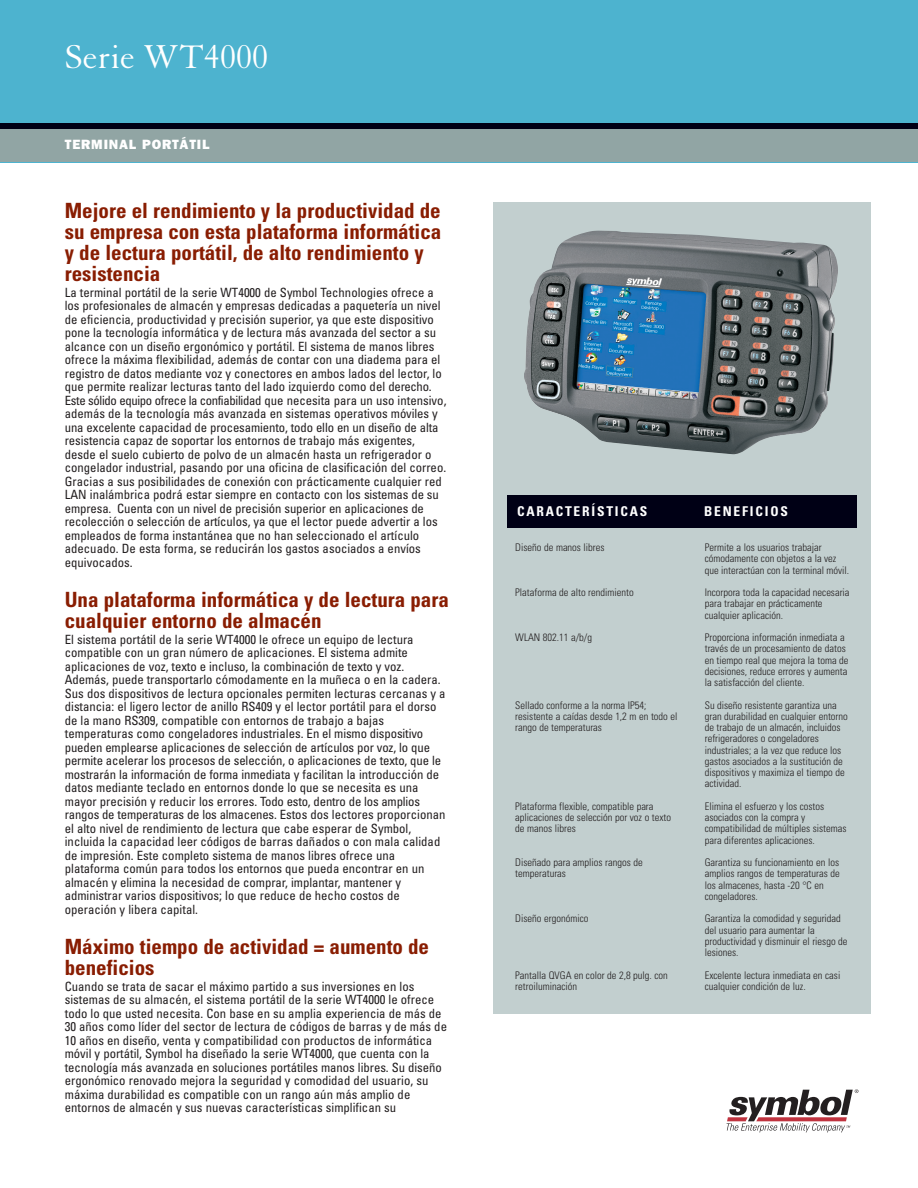
<style>
.page{position:relative;width:918px;height:1188px;background:#fff}
.page>*{position:absolute;margin:0;border:0;box-sizing:border-box;transform-origin:0 0}
.t1{font:36px "Granjon LT Std";color:#fff}
.t2{font:700 condensed 21px/21px "Univers";color:#891d02}
.t3{font:700 condensed 13.5px "Univers";letter-spacing:.135em;color:#fff}
.t4{font:13.5px "ITC Franklin Gothic Std Hvy";letter-spacing:.06em;color:#fff}
.t5{font:condensed 12.75px/13.5px "Univers";color:#231f20}
.t6{font:300 condensed 10.5px/11.2px "Univers";color:#231f20}
</style>
<div class="page">
<div style="left:494px;top:202px;width:377px;height:812px;background:#c2cfcf"></div>
<div style="left:0;top:0;width:918px;height:162px;background:#4db3cf"></div>
<div style="left:507px;top:495px;width:350px;height:32px;background:#000015"></div>
<div style="left:0;top:126px;width:918px;height:36px;background:#91a5a4"></div>
<div style="left:0;top:123px;width:918px;height:5px;background:#000015"></div>
<svg style="left:727px;top:1089px;width:131px;height:43px"></svg>
<img style="left:524px;top:230px;width:314px;height:225px">
<h1 class="t1" style="left:65px;top:43px;width:205px">Serie WT4000</h1>
<p class="t4" style="left:65px;top:139px;width:146px">TERMINAL PORTÁTIL</p>
<h2 class="t2" style="left:65px;top:202px;width:378px">Mejore el rendimiento y la productividad de su empresa con esta plataforma informática y de lectura portátil, de alto rendimiento y resistencia</h2>
<p class="t5" style="left:65px;top:287px;width:383px">La terminal portátil de la serie WT4000 de Symbol Technologies ofrece a los profesionales de almacén y empresas dedicadas a paquetería un nivel de eficiencia, productividad y precisión superior, ya que este dispositivo pone la tecnología informática y de lectura más avanzada del sector a su alcance con un diseño ergonómico y portátil. El sistema de manos libres ofrece la máxima flexibilidad, además de contar con una diadema para el registro de datos mediante voz y conectores en ambos lados del lector, lo que permite realizar lecturas tanto del lado izquierdo como del derecho.<br>Este sólido equipo ofrece la confiabilidad que necesita para un uso intensivo, además de la tecnología más avanzada en sistemas operativos móviles y una excelente capacidad de procesamiento, todo ello en un diseño de alta resistencia capaz de soportar los entornos de trabajo más exigentes, desde el suelo cubierto de polvo de un almacén hasta un refrigerador o congelador industrial, pasando por una oficina de clasificación del correo.<br>Gracias a sus posibilidades de conexión con prácticamente cualquier red LAN inalámbrica podrá estar siempre en contacto con los sistemas de su empresa. Cuenta con un nivel de precisión superior en aplicaciones de recolección o selección de artículos, ya que el lector puede advertir a los empleados de forma instantánea que no han seleccionado el artículo adecuado. De esta forma, se reducirán los gastos asociados a envíos equivocados.</p>
<h2 class="t2" style="left:65px;top:591px;width:386px">Una plataforma informática y de lectura para cualquier entorno de almacén</h2>
<p class="t5" style="left:65px;top:634px;width:382px">El sistema portátil de la serie WT4000 le ofrece un equipo de lectura compatible con un gran número de aplicaciones. El sistema admite aplicaciones de voz, texto e incluso, la combinación de texto y voz.<br>Además, puede transportarlo cómodamente en la muñeca o en la cadera.<br>Sus dos dispositivos de lectura opcionales permiten lecturas cercanas y a distancia: el ligero lector de anillo RS409 y el lector portátil para el dorso de la mano RS309, compatible con entornos de trabajo a bajas temperaturas como congeladores industriales. En el mismo dispositivo pueden emplearse aplicaciones de selección de artículos por voz, lo que permite acelerar los procesos de selección, o aplicaciones de texto, que le mostrarán la información de forma inmediata y facilitan la introducción de datos mediante teclado en entornos donde lo que se necesita es una mayor precisión y reducir los errores. Todo esto, dentro de los amplios rangos de temperaturas de los almacenes. Estos dos lectores proporcionan el alto nivel de rendimiento de lectura que cabe esperar de Symbol, incluida la capacidad leer códigos de barras dañados o con mala calidad de impresión. Este completo sistema de manos libres ofrece una plataforma común para todos los entornos que pueda encontrar en un almacén y elimina la necesidad de comprar, implantar, mantener y administrar varios dispositivos; lo que reduce de hecho costos de operación y libera capital.</p>
<h2 class="t2" style="left:65px;top:938px;width:366px">Máximo tiempo de actividad = aumento de beneficios</h2>
<p class="t5" style="left:65px;top:981px;width:384px">Cuando se trata de sacar el máximo partido a sus inversiones en los sistemas de su almacén, el sistema portátil de la serie WT4000 le ofrece todo lo que usted necesita. Con base en su amplia experiencia de más de 30 años como líder del sector de lectura de códigos de barras y de más de 10 años en diseño, venta y compatibilidad con productos de informática móvil y portátil, Symbol ha diseñado la serie WT4000, que cuenta con la tecnología más avanzada en soluciones portátiles manos libres. Su diseño ergonómico renovado mejora la seguridad y comodidad del usuario, su máxima durabilidad es compatible con un rango aún más amplio de entornos de almacén y sus nuevas características simplifican su</p>
<p class="t3" style="left:517px;top:506px;width:132px">CARACTERÍSTICAS</p>
<p class="t3" style="left:704px;top:506px;width:85px">BENEFICIOS</p>
<p class="t6" style="left:705px;top:543px;width:146px">Permite a los usuarios trabajar cómodamente con objetos a la vez que interactúan con la terminal móvil.</p>
<p class="t6" style="left:705px;top:588px;width:146px">Incorpora toda la capacidad necesaria para trabajar en prácticamente cualquier aplicación.</p>
<p class="t6" style="left:705px;top:633px;width:145px">Proporciona información inmediata a través de un procesamiento de datos en tiempo real que mejora la toma de decisiones, reduce errores y aumenta la satisfacción del cliente.</p>
<p class="t6" style="left:705px;top:700px;width:145px">Su diseño resistente garantiza una gran durabilidad en cualquier entorno de trabajo de un almacén, incluidos refrigeradores o congeladores industriales; a la vez que reduce los gastos asociados a la sustitución de dispositivos y maximiza el tiempo de actividad.</p>
<p class="t6" style="left:705px;top:802px;width:143px">Elimina el esfuerzo y los costos asociados con la compra y compatibilidad de múltiples sistemas para diferentes aplicaciones.</p>
<p class="t6" style="left:705px;top:858px;width:136px">Garantiza su funcionamiento en los amplios rangos de temperaturas de los almacenes, hasta -20 °C en congeladores.</p>
<p class="t6" style="left:705px;top:914px;width:144px">Garantiza la comodidad y seguridad del usuario para aumentar la productividad y disminuir el riesgo de lesiones.</p>
<p class="t6" style="left:705px;top:970px;width:137px">Excelente lectura inmediata en casi cualquier condición de luz.</p>
<p class="t6" style="left:515px;top:543px;width:91px">Diseño de manos libres</p>
<p class="t6" style="left:515px;top:588px;width:120px">Plataforma de alto rendimiento</p>
<p class="t6" style="left:515px;top:633px;width:78px">WLAN 802.11 a/b/g</p>
<p class="t6" style="left:515px;top:700px;width:164px">Sellado conforme a la norma IP54; resistente a caídas desde 1,2 m en todo el rango de temperaturas</p>
<p class="t6" style="left:515px;top:802px;width:157px">Plataforma flexible, compatible para aplicaciones de selección por voz o texto de manos libres</p>
<p class="t6" style="left:515px;top:858px;width:129px">Diseñado para amplios rangos de temperaturas</p>
<p class="t6" style="left:515px;top:914px;width:75px">Diseño ergonómico</p>
<p class="t6" style="left:515px;top:970px;width:154px">Pantalla QVGA en color de 2,8 pulg. con retroiluminación</p>
</div>
